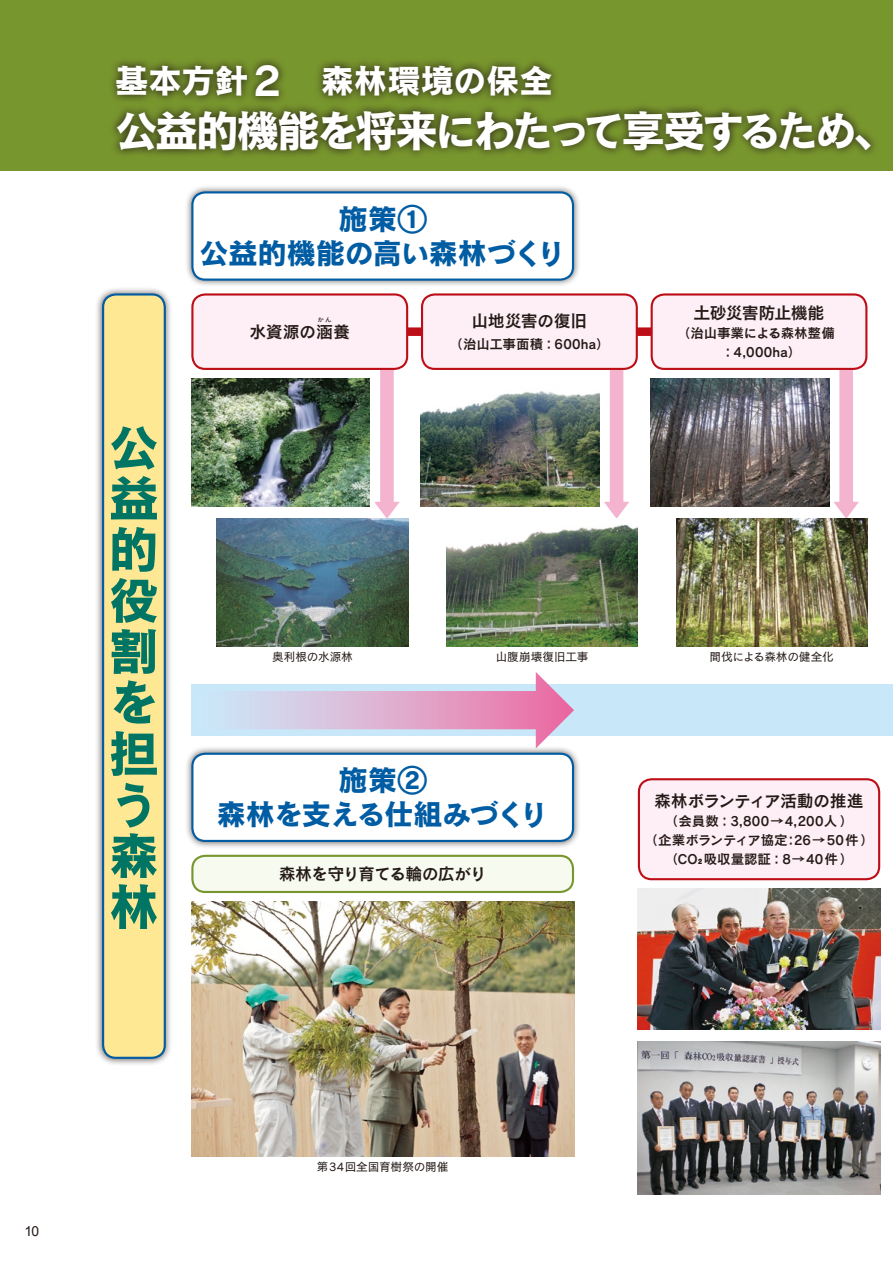
<style>
.page{position:relative;width:893px;height:1263px;background:#fff}
.page>*{position:absolute;margin:0;border:0;box-sizing:border-box;transform-origin:0 0}
.t1{font:51px/51px "Cezanne Pro B";color:#007564}
.t2{font:44.7px "Cezanne Pro B";letter-spacing:-.115em;color:#fff}
.t3{font:34.05px "Cezanne Pro B";letter-spacing:-.02em;color:#fff}
.t4{font:29.7px/34px "Cezanne Pro B";letter-spacing:-.045em;color:#005ca3;text-align:center}
.t5{font:16.95px "Cezanne Pro DB";letter-spacing:-.045em;color:#231916}
.t6{font:13.8px "Arial";color:#231916}
.t7{font:13.65px/19.2px "Cezanne Pro DB";letter-spacing:-.005em;color:#231916}
.t8{font:11.7px "Cezanne Pro M";letter-spacing:-.015em;color:#231916}
.t9{font:6.45px "Cezanne Pro DB";color:#231916}
.s1{font-size:40.8px}
</style>
<div class="page">
<div style="left:204px;top:327px;width:638px;height:9px;background:#bd0e17"></div>
<svg style="left:374px;top:370px;width:26px;height:149px"></svg>
<div style="left:191px;top:685px;width:702px;height:51px;background:#c8e8fa"></div>
<svg style="left:604px;top:370px;width:25px;height:148px"></svg>
<svg style="left:833px;top:370px;width:26px;height:149px"></svg>
<div style="left:0;top:0;width:893px;height:170px;background:#78962e"></div>
<img style="left:651px;top:378px;width:178px;height:128px">
<img style="left:676px;top:519px;width:191px;height:127px">
<img style="left:421px;top:391px;width:179px;height:115px">
<img style="left:446px;top:524px;width:192px;height:122px">
<img style="left:191px;top:378px;width:179px;height:128px">
<img style="left:217px;top:519px;width:191px;height:127px">
<img style="left:191px;top:901px;width:383px;height:256px">
<img style="left:638px;top:889px;width:242px;height:140px">
<img style="left:638px;top:1042px;width:242px;height:153px">
<svg style="left:191px;top:672px;width:383px;height:73px"></svg>
<div style="left:184px;top:184px;width:396px;height:103px;background:#231916;opacity:.7"></div>
<div style="left:192px;top:192px;width:381px;height:88px;background:#fff;border-radius:13px"></div>
<div style="left:191px;top:191px;width:383px;height:90px;border:2px solid #005ca3;border-radius:13px"></div>
<div style="left:95px;top:286px;width:77px;height:779px;background:#231916;opacity:.7"></div>
<div style="left:103px;top:294px;width:62px;height:764px;background:#ffe894;border-radius:13px"></div>
<div style="left:102px;top:293px;width:64px;height:766px;border:2px solid #005ca3;border-radius:13px"></div>
<div style="left:192px;top:294px;width:215px;height:75px;background:#fdeff5;border-radius:13px"></div>
<div style="left:191px;top:293px;width:217px;height:77px;border:2px solid #bd0e17;border-radius:13px"></div>
<div style="left:422px;top:294px;width:215px;height:75px;background:#fdeff5;border-radius:13px"></div>
<div style="left:421px;top:293px;width:217px;height:77px;border:2px solid #bd0e17;border-radius:13px"></div>
<div style="left:652px;top:294px;width:214px;height:75px;background:#fdeff5;border-radius:13px"></div>
<div style="left:651px;top:293px;width:216px;height:77px;border:2px solid #bd0e17;border-radius:13px"></div>
<div style="left:184px;top:745px;width:396px;height:103px;background:#231916;opacity:.7"></div>
<div style="left:192px;top:754px;width:381px;height:87px;background:#fff;border-radius:13px"></div>
<div style="left:191px;top:753px;width:383px;height:89px;border:2px solid #005ca3;border-radius:13px"></div>
<div style="left:192px;top:856px;width:381px;height:36px;background:#f7faee;border-radius:13px"></div>
<div style="left:191px;top:855px;width:383px;height:38px;border:2px solid #78962e;border-radius:13px"></div>
<div style="left:639px;top:779px;width:240px;height:100px;background:#fdeff5;border-radius:13px"></div>
<div style="left:638px;top:778px;width:242px;height:102px;border:2px solid #bd0e17;border-radius:13px"></div>
<svg style="left:112px;top:106px;width:763px;height:50px"></svg>
<svg style="left:112px;top:59px;width:443px;height:43px"></svg>
<h3 class="t3" style="left:115px;top:59px;width:440px">基本方針<span class="s1">２</span>　森林環境の保全</h3>
<h2 class="t2" style="left:115px;top:102px;width:784px">公益的機能を将来にわたって享受するため、</h2>
<h1 class="t1" style="left:108px;top:420px;width:50px">公益的役割を担う森林</h1>
<h3 class="t4" style="left:199px;top:201px;width:369px">施策①<br>公益的機能の高い森林づくり</h3>
<p class="t9" style="left:317px;top:316px;width:16px">かん</p>
<p class="t5" style="left:472px;top:310px;width:117px">山地災害の復旧</p>
<p class="t7" style="left:449px;top:334px;width:163px">（治山工事面積：600ha）</p>
<p class="t5" style="left:250px;top:321px;width:102px">水資源の涵養</p>
<p class="t5" style="left:693px;top:302px;width:133px">土砂災害防止機能</p>
<p class="t7" style="left:721px;top:323px;width:115px;text-indent:-45px">（治山事業による森林整備：4,000ha）</p>
<p class="t8" style="left:272px;top:649px;width:82px">奥利根の水源林</p>
<p class="t8" style="left:496px;top:649px;width:94px">山腹崩壊復旧工事</p>
<p class="t8" style="left:710px;top:649px;width:126px">間伐による森林の健全化</p>
<h3 class="t4" style="left:217px;top:762px;width:334px">施策②<br>森林を支える仕組みづくり</h3>
<p class="t5" style="left:279px;top:863px;width:210px">森林を守り育てる輪の広がり</p>
<p class="t5" style="left:654px;top:790px;width:211px">森林ボランティア活動の推進</p>
<p class="t7" style="left:644px;top:811px;width:232px;text-align:center">（会員数：3,800→4,200人）<br>（企業ボランティア協定：26→50件）（CO₂吸収量認証：8→40件）</p>
<p class="t6" style="left:25px;top:1222px;width:16px">10</p>
<p class="t8" style="left:317px;top:1159px;width:133px">第34回全国育樹祭の開催</p>
</div>
